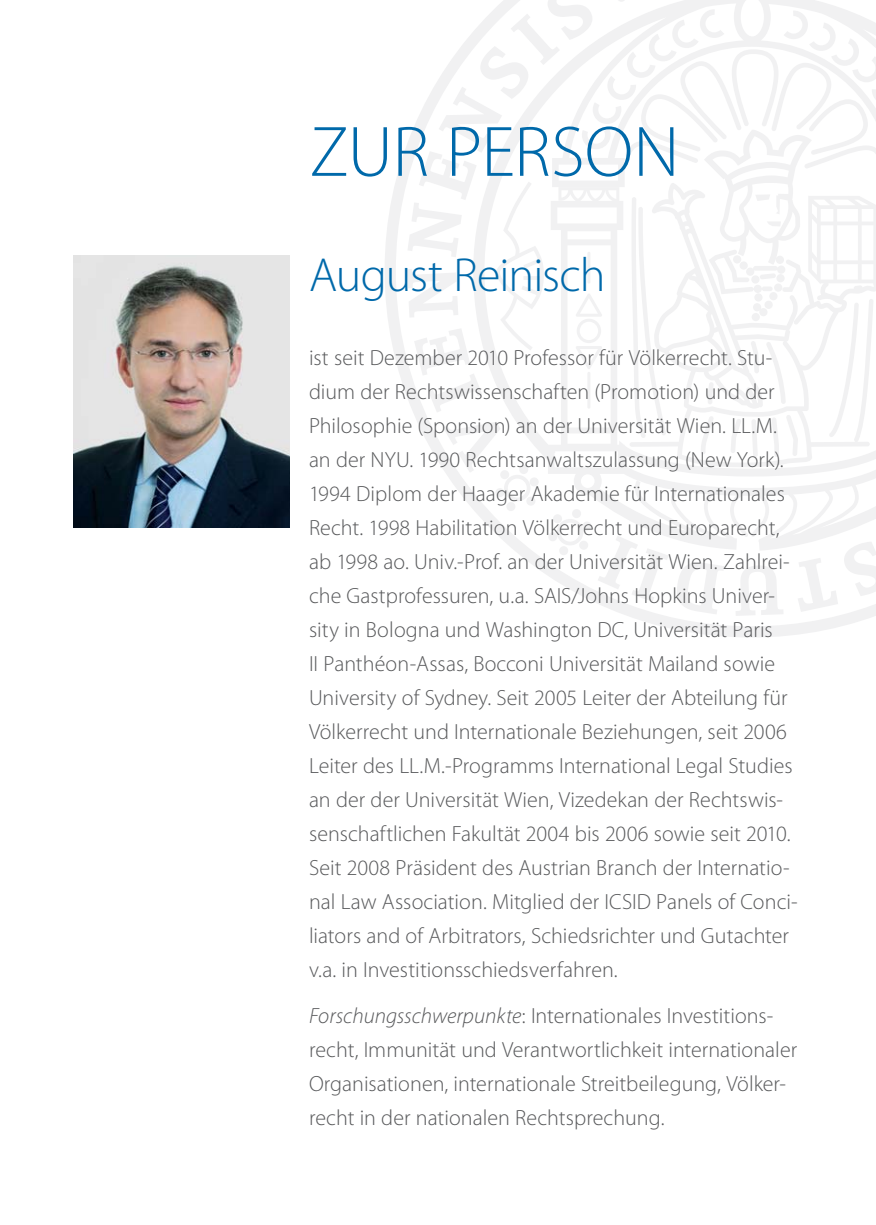
<style>
.page{position:relative;width:876px;height:1225px;background:#fff}
.page>*{position:absolute;margin:0;border:0;box-sizing:border-box;transform-origin:0 0}
.t1{font:300 72px "Myriad Pro";letter-spacing:-.005em;color:#0069aa}
.t2{font:300 48px "Myriad Pro";letter-spacing:-.02em;color:#0069aa}
.t3{font:300 22px/34px "Myriad Pro";color:#58595b}
.s1{font-style:italic}
</style>
<div class="page">
<svg style="left:385px;top:0;width:491px;height:637px"></svg>
<img style="left:74px;top:255px;width:215px;height:272px">
<h1 class="t1" style="left:310px;top:124px;width:371px">ZUR PERSON</h1>
<h2 class="t2" style="left:309px;top:257px;width:298px">August Reinisch</h2>
<p class="t3" style="left:309px;top:343px;width:490px">ist seit Dezember 2010 Professor für Völkerrecht. Stu&shy;dium der Rechtswissenschaften (Promotion) und der Philosophie (Sponsion) an der Universität Wien. LL.M. an der NYU. 1990 Rechtsanwaltszulassung (New York).<br>1994 Diplom der Haager Akademie für Internationales Recht. 1998 Habilitation Völkerrecht und Europarecht, ab 1998 ao. Univ.-Prof. an der Universität Wien. Zahlrei&shy;che Gastprofessuren, u.a. SAIS/Johns Hopkins Univer&shy;sity in Bologna und Washington DC, Universität Paris<br>II Panthéon-Assas, Bocconi Universität Mailand sowie University of Sydney. Seit 2005 Leiter der Abteilung für Völkerrecht und Internationale Beziehungen, seit 2006<br>Leiter des LL.M.-Programms International Legal Studies an der der Universität Wien, Vizedekan der Rechtswis&shy;senschaftlichen Fakultät 2004 bis 2006 sowie seit 2010.<br>Seit 2008 Präsident des Austrian Branch der Internatio&shy;nal Law Association. Mitglied der ICSID Panels of Conci&shy;liators and of Arbitrators, Schiedsrichter und Gutachter v.a. in Investitionsschiedsverfahren.</p>
<p class="t3" style="left:309px;top:1000px;width:490px"><span class="s1">Forschungsschwerpunkte</span>: Internationales Investitions&shy;recht, Immunität und Verantwortlichkeit internationaler Organisationen, internationale Streitbeilegung, Völker&shy;recht in der nationalen Rechtsprechung.</p>
</div>
